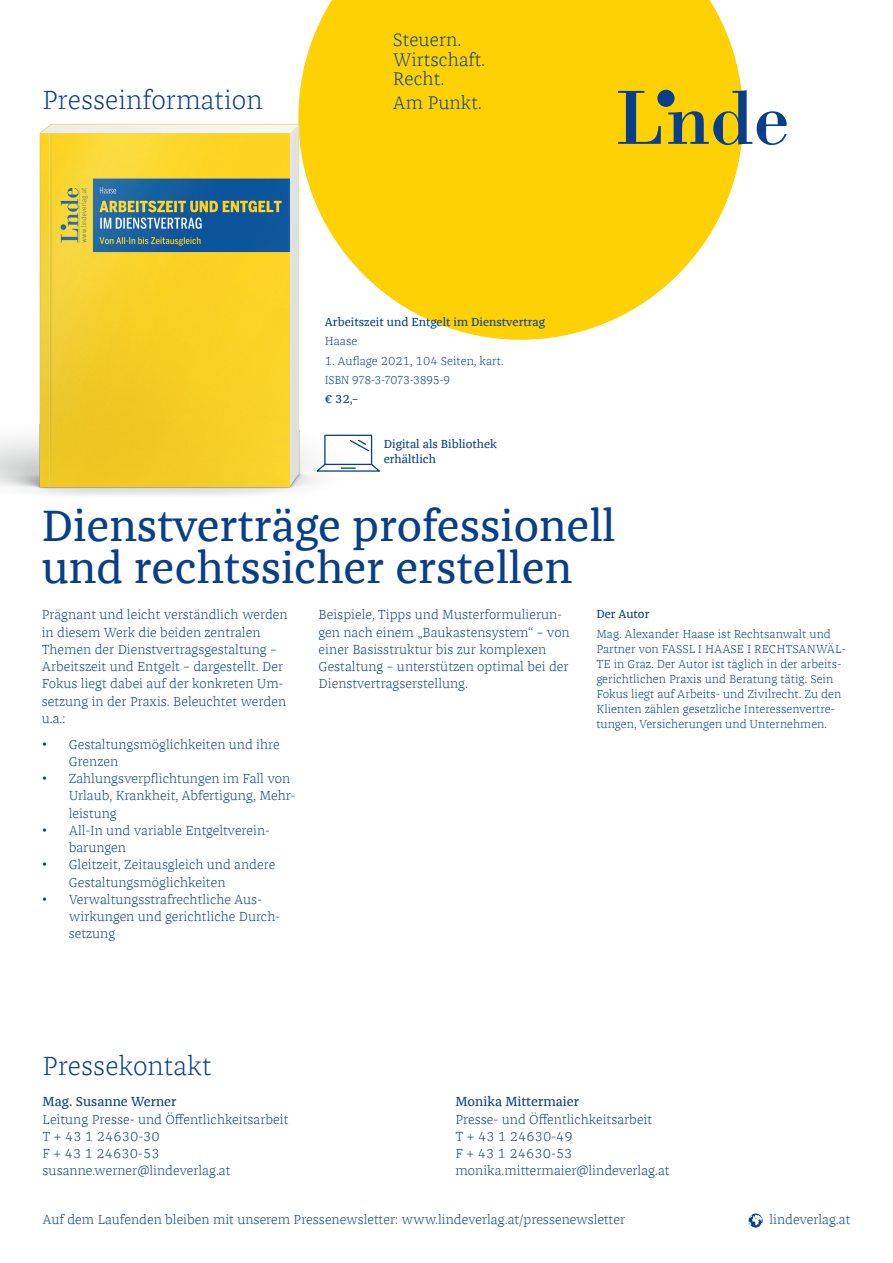
<style>
.page{position:relative;width:893px;height:1263px;background:#fff}
.page>*{position:absolute;margin:0;border:0;box-sizing:border-box;transform-origin:0 0}
.Headline{font:45px/42px "Franziska Offc Pro";color:#093f8a}
.Headline-2{font:300 27px "Franziska Offc Pro";color:#093f8a}
.t1{font:300 18.75px/19.5px "Franziska Offc Pro";color:#093f8a}
.Fließtext{font:300 13.5px/17.2px "Franziska Offc Pro";color:#093f8a}
.Autorentext_bibiogra{font:300 12px/15px "Franziska Offc Pro";color:#093f8a}
.Autorentext_bibiogra-2{font:12px/14.4px "Franziska Offc Pro";color:#093f8a}
.Autorentext_bibiogra-3{font:300 12px "Franziska Offc Pro";letter-spacing:-.055em;color:#093f8a;scale:.96 1}
.s1{font-size:16.5px}
.s2{font-weight:400}
</style>
<div class="page">
<svg style="left:299px;top:0;width:443px;height:340px;background:#fed725"></svg>
<svg style="left:618px;top:91px;width:43px;height:53px;background:#b0a22f"></svg>
<svg style="left:668px;top:90px;width:119px;height:55px"></svg>
<div style="left:657px;top:90px;width:18px;height:17px;background:#093f8a;border-radius:50%"></div>
<svg style="left:749px;top:1213px;width:14px;height:14px"></svg>
<img style="left:0;top:100px;width:499px;height:396px">
<p class="Headline-2" style="left:43px;top:83px;width:222px">Presseinformation</p>
<p class="t1" style="left:393px;top:30px;width:94px">Steuern.<br>Wirtschaft.<br>Recht.</p>
<p class="t1" style="left:393px;top:92px;width:91px">Am Punkt.</p>
<p class="Autorentext_bibiogra-2" style="left:325px;top:315px;width:222px">Arbeitszeit und Entgelt im Dienstvertrag</p>
<p class="Autorentext_bibiogra" style="left:325px;top:334px;width:34px">Haase</p>
<p class="Autorentext_bibiogra" style="left:325px;top:353px;width:180px">1. Auflage 2021, 104 Seiten, kart.</p>
<p class="Autorentext_bibiogra-3" style="left:325px;top:372px;width:132px">ISBN 978-3-7073-3895-9</p>
<p class="Autorentext_bibiogra-2" style="left:325px;top:392px;width:35px">€ 32,–</p>
<p class="Autorentext_bibiogra-2" style="left:384px;top:437px;width:115px">Digital als Bibliothek erhältlich</p>
<p class="Headline" style="left:42px;top:504px;width:575px">Dienstverträge professionell und rechtssicher erstellen</p>
<p class="Fließtext" style="left:42px;top:606px;width:248px">Prägnant und leicht verständlich werden in diesem Werk die beiden zentralen Themen der Dienstvertragsgestaltung – Arbeitszeit und Entgelt – dargestellt. Der Fokus liegt dabei auf der konkreten Um&shy;setzung in der Praxis. Beleuchtet werden u.a.:</p>
<p class="Fließtext" style="left:69px;top:735px;width:213px;text-indent:-27px"><span class="s1">•</span> Gestaltungsmöglichkeiten und ihre<br>Grenzen</p>
<p class="Fließtext" style="left:69px;top:770px;width:228px;text-indent:-27px"><span class="s1">•</span> Zahlungsverpflichtungen im Fall von<br>Urlaub, Krankheit, Abfertigung, Mehr&shy;leistung</p>
<p class="Fließtext" style="left:69px;top:821px;width:203px;text-indent:-27px"><span class="s1">•</span> All-In und variable Entgeltverein&shy;barungen</p>
<p class="Fließtext" style="left:69px;top:856px;width:208px;text-indent:-27px"><span class="s1">•</span> Gleitzeit, Zeitausgleich und andere<br>Gestaltungsmöglichkeiten</p>
<p class="Fließtext" style="left:69px;top:890px;width:213px;text-indent:-27px"><span class="s1">•</span> Verwaltungsstrafrechtliche Aus&shy;wirkungen und gerichtliche Durch&shy;setzung</p>
<p class="Fließtext" style="left:319px;top:606px;width:253px">Beispiele, Tipps und Musterformulierun&shy;gen nach einem „Baukastensystem“ – von einer Basisstruktur bis zur komplexen Gestaltung – unterstützen optimal bei der Dienstvertragserstellung.</p>
<p class="Autorentext_bibiogra-2" style="left:596px;top:607px;width:55px">Der Autor</p>
<p class="Autorentext_bibiogra" style="left:596px;top:626px;width:251px">Mag. Alexander Haase ist Rechtsanwalt und Partner von FASSL I HAASE I RECHTSANWÄL-TE in Graz. Der Autor ist täglich in der arbeits&shy;gerichtlichen Praxis und Beratung tätig. Sein Fokus liegt auf Arbeits- und Zivilrecht. Zu den Klienten zählen gesetzliche Interessenvertre&shy;tungen, Versicherungen und Unternehmen.</p>
<p class="Headline-2" style="left:43px;top:1049px;width:170px">Pressekontakt</p>
<p class="Fließtext" style="left:43px;top:1093px;width:247px"><span class="s2">Mag. Susanne Werner<br></span>Leitung Presse- und Öffentlichkeitsarbeit<br>T + 43 1 24630-30<br>F + 43 1 24630-53 susanne.werner@lindeverlag.at</p>
<p class="Fließtext" style="left:456px;top:1093px;width:216px"><span class="s2">Monika Mittermaier<br></span>Presse- und Öffentlichkeitsarbeit<br>T + 43 1 24630-49<br>F + 43 1 24630-53 monika.mittermaier@lindeverlag.at</p>
<p class="Fließtext" style="left:43px;top:1211px;width:584px">Auf dem Laufenden bleiben mit unserem Pressenewsletter: www.lindeverlag.at/pressenewsletter</p>
<p class="Fließtext" style="left:769px;top:1211px;width:83px">lindeverlag.at</p>
</div>
